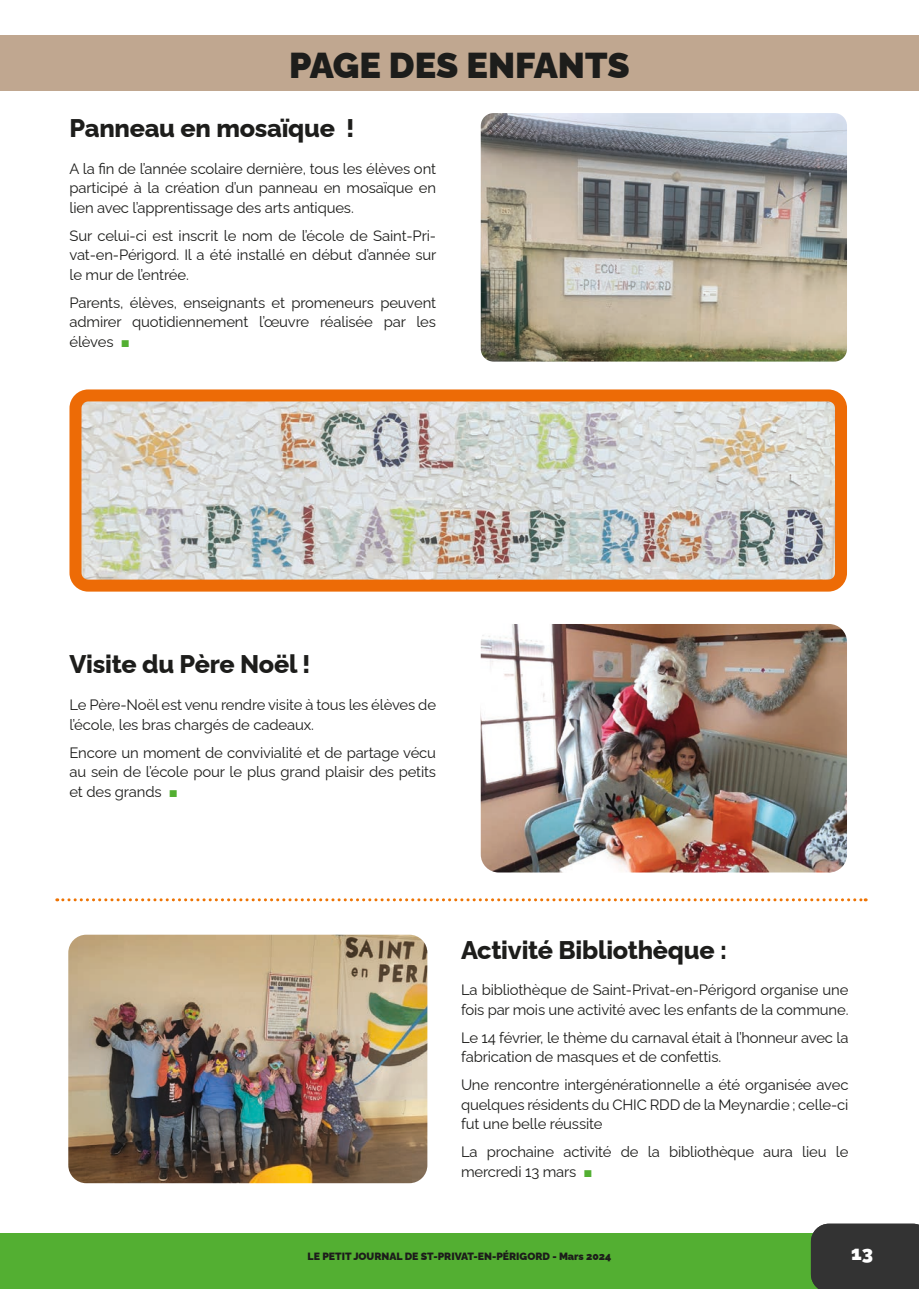
<style>
.page{position:relative;width:919px;height:1289px;background:#fff}
.page>*{position:absolute;margin:0;border:0;box-sizing:border-box;transform-origin:0 0}
.t1{font:900 36px "Raleway";color:#1d1d1b}
.t2{font:800 25.5px "Raleway";letter-spacing:-.01em;color:#1d1d1b}
.t3{font:900 19.5px "Raleway";color:#fff}
.t4{font:15px/19.5px "Raleway";letter-spacing:-.01em;color:#1d1d1b;text-align:justify}
.t5{font:900 10.5px "Raleway";color:#1d1d1b}
.s1{font-family:"Times New Roman";color:#53af32}
</style>
<div class="page">
<div style="left:0;top:1233px;width:918px;height:55px;background:#53af32"></div>
<div style="left:0;top:36px;width:918px;height:55px;background:#c0a790"></div>
<img style="left:480px;top:113px;width:366px;height:248px">
<img style="left:480px;top:624px;width:366px;height:248px">
<img style="left:68px;top:934px;width:359px;height:249px">
<img style="left:82px;top:402px;width:751px;height:176px">
<div style="left:69px;top:389px;width:777px;height:202px;border:12px solid #ed6b06;border-radius:13px"></div>
<svg style="left:57px;top:898px;width:809px;height:3px"></svg>
<div style="left:810px;top:1223px;width:108px;height:65px;background:#333"></div>
<h1 class="t1" style="left:249px;top:37px;width:421px">DOSSI R : LES DÉCHETS</h1>
<h1 class="t1" style="left:289px;top:37px;width:342px">PAGE DES ENFANTS</h1>
<h2 class="t2" style="left:69px;top:108px;width:286px">Panneau en mosaïque !</h2>
<p class="t4" style="left:69px;top:157px;width:368px">A la fin de l’année scolaire dernière, tous les élèves ont participé à la création d’un panneau en mosaïque en lien avec l’apprentissage des arts antiques.</p>
<p class="t4" style="left:69px;top:224px;width:368px">Sur celui-ci est inscrit le nom de l’école de Saint-Pri&shy;vat-en-Périgord. Il a été installé en début d’année sur le mur de l’entrée.</p>
<p class="t4" style="left:69px;top:291px;width:368px">Parents, élèves, enseignants et promeneurs peuvent admirer quotidiennement l’œuvre réalisée par les élèves <span class="s1">■</span></p>
<h2 class="t2" style="left:69px;top:644px;width:243px">Visite du Père Noël !</h2>
<p class="t4" style="left:69px;top:693px;width:368px">Le Père-Noël est venu rendre visite à tous les élèves de l’école, les bras chargés de cadeaux.</p>
<p class="t4" style="left:69px;top:740px;width:368px">Encore un moment de convivialité et de partage vécu au sein de l’école pour le plus grand plaisir des petits et des grands <span class="s1">■</span></p>
<h2 class="t2" style="left:461px;top:929px;width:267px">Activité Bibliothèque :</h2>
<p class="t4" style="left:461px;top:978px;width:389px">La bibliothèque de Saint-Privat-en-Périgord organise une fois par mois une activité avec les enfants de la commune.</p>
<p class="t4" style="left:461px;top:1026px;width:389px">Le 14 février, le thème du carnaval était à l’honneur avec la fabrication de masques et de confettis.</p>
<p class="t4" style="left:461px;top:1073px;width:389px">Une rencontre intergénérationnelle a été organisée avec quelques résidents du CHIC RDD de la Meynardie ; celle-ci fut une belle réussite</p>
<p class="t4" style="left:461px;top:1140px;width:389px">La prochaine activité de la bibliothèque aura lieu le mercredi 13 mars <span class="s1">■</span></p>
<p class="t5" style="left:307px;top:1247px;width:305px">LE PETIT JOURNAL DE ST-PRIVAT-EN-PÉRIGORD - Mars 2024</p>
<h3 class="t3" style="left:851px;top:1237px;width:23px">13</h3>
</div>
